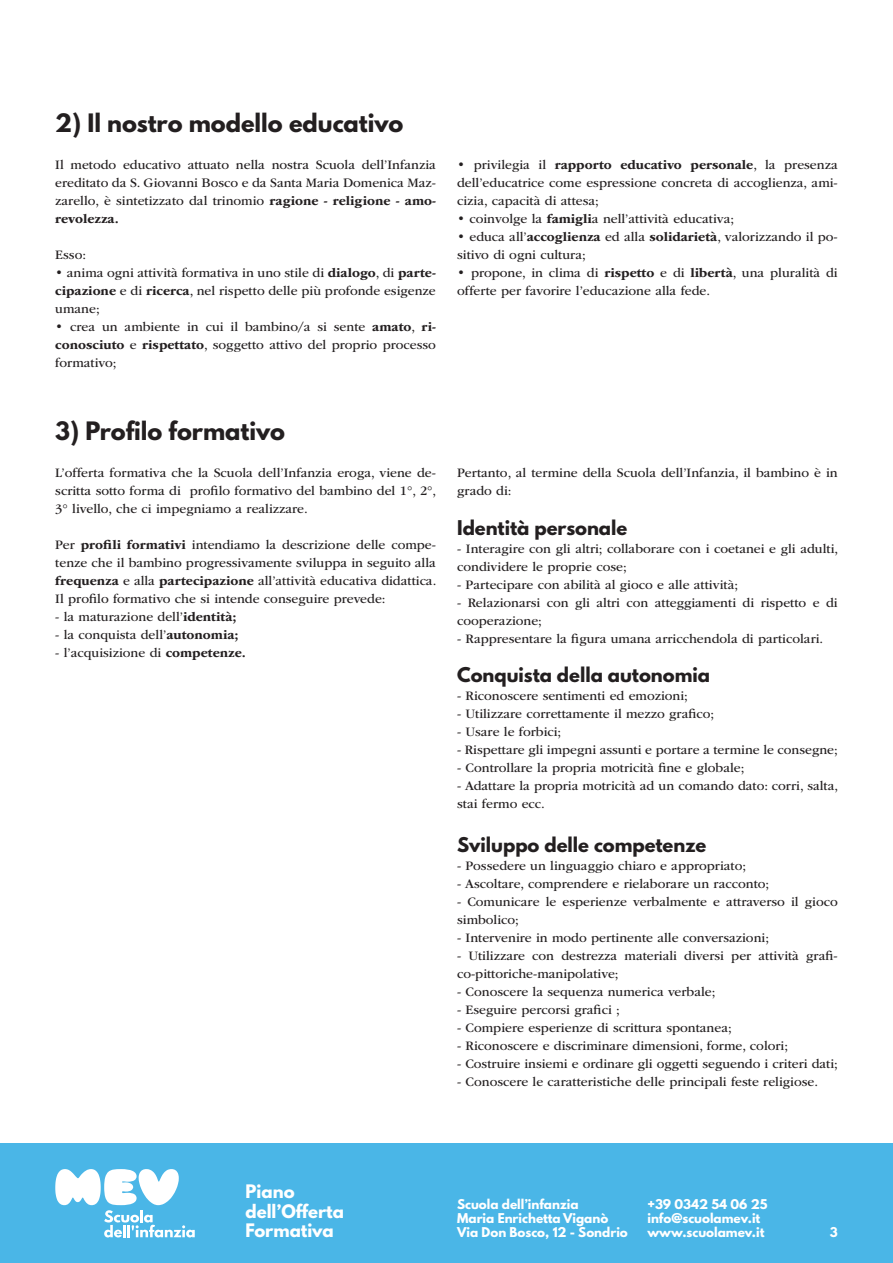
<style>
.page{position:relative;width:893px;height:1263px;background:#fff}
.page>*{position:absolute;margin:0;border:0;box-sizing:border-box;transform-origin:0 0}
.t1{font:700 22.5px "League Spartan";color:#231f20}
.t2{font:700 18px "League Spartan";color:#231f20}
.t3{font:700 16.5px/19.8px "League Spartan";color:#fff}
.t4{font:13.5px/18px "ITC Garamond Std";color:#231f20}
.t5{font:700 12px/14.4px "League Spartan";color:#fff}
.s1{font-weight:700}
</style>
<div class="page">
<div style="left:0;top:1143px;width:893px;height:120px;background:#4ab6e7"></div>
<svg style="left:55px;top:1169px;width:140px;height:68px"></svg>
<h1 class="t1" style="left:55px;top:105px;width:350px">2) Il nostro modello educativo</h1>
<p class="t4" style="left:55px;top:156px;width:382px;text-align:justify">Il metodo educativo attuato nella nostra Scuola dell’Infanzia ereditato da S. Giovanni Bosco e da Santa Maria Domenica Maz&shy;zarello, è sintetizzato dal trinomio <span class="s1">ragione - religione - amo&shy;revolezza.</span></p>
<p class="t4" style="left:55px;top:246px;width:32px">Esso:</p>
<p class="t4" style="left:55px;top:264px;width:382px;text-align:justify">• anima ogni attività formativa in uno stile di <span class="s1">dialogo</span>, di <span class="s1">parte&shy;cipazione</span> e di <span class="s1">ricerca</span>, nel rispetto delle più profonde esigenze umane;</p>
<p class="t4" style="left:55px;top:318px;width:382px;text-align:justify">• crea un ambiente in cui il bambino/a si sente <span class="s1">amato</span>, <span class="s1">ri&shy;conosciuto</span> e <span class="s1">rispettato</span>, soggetto attivo del proprio processo formativo;</p>
<h1 class="t1" style="left:55px;top:413px;width:231px">3) Profilo formativo</h1>
<p class="t4" style="left:55px;top:464px;width:382px;text-align:justify">L’offerta formativa che la Scuola dell’Infanzia eroga, viene de&shy;scritta sotto forma di profilo formativo del bambino del 1°, 2°, 3° livello, che ci impegniamo a realizzare.</p>
<p class="t4" style="left:55px;top:536px;width:383px;text-align:justify">Per <span class="s1">profili formativi</span> intendiamo la descrizione delle compe&shy;tenze che il bambino progressivamente sviluppa in seguito alla <span class="s1">frequenza</span> e alla <span class="s1">partecipazione</span> all’attività educativa didattica.<br>Il profilo formativo che si intende conseguire prevede:</p>
<p class="t4" style="left:55px;top:608px;width:183px">- la maturazione dell’<span class="s1">identità;</span></p>
<p class="t4" style="left:55px;top:626px;width:185px">- la conquista dell’<span class="s1">autonomia;</span></p>
<p class="t4" style="left:55px;top:644px;width:192px">- l’acquisizione di <span class="s1">competenze.</span></p>
<p class="t4" style="left:457px;top:156px;width:382px;text-align:justify">• privilegia il <span class="s1">rapporto educativo personale</span>, la presenza dell’educatrice come espressione concreta di accoglienza, ami&shy;cizia, capacità di attesa;</p>
<p class="t4" style="left:457px;top:210px;width:278px">• coinvolge la <span class="s1">famigli</span>a nell’attività educativa;</p>
<p class="t4" style="left:457px;top:228px;width:382px">• educa all’<span class="s1">accoglienza</span> ed alla <span class="s1">solidarietà</span>, valorizzando il po&shy;sitivo di ogni cultura;</p>
<p class="t4" style="left:457px;top:264px;width:382px">• propone, in clima di <span class="s1">rispetto</span> e di <span class="s1">libertà</span>, una pluralità di offerte per favorire l’educazione alla fede.</p>
<p class="t4" style="left:457px;top:464px;width:382px">Pertanto, al termine della Scuola dell’Infanzia, il bambino è in grado di:</p>
<h2 class="t2" style="left:457px;top:513px;width:172px">Identità personale</h2>
<p class="t4" style="left:457px;top:540px;width:383px">- Interagire con gli altri; collaborare con i coetanei e gli adulti, condividere le proprie cose;</p>
<p class="t4" style="left:457px;top:576px;width:282px">- Partecipare con abilità al gioco e alle attività;</p>
<p class="t4" style="left:457px;top:594px;width:382px">- Relazionarsi con gli altri con atteggiamenti di rispetto e di cooperazione;</p>
<p class="t4" style="left:457px;top:630px;width:368px">- Rappresentare la figura umana arricchendola di particolari.</p>
<h2 class="t2" style="left:457px;top:661px;width:255px">Conquista della autonomia</h2>
<p class="t4" style="left:457px;top:687px;width:232px">- Riconoscere sentimenti ed emozioni;</p>
<p class="t4" style="left:457px;top:705px;width:259px">- Utilizzare correttamente il mezzo grafico;</p>
<p class="t4" style="left:457px;top:723px;width:106px">- Usare le forbici;</p>
<p class="t4" style="left:457px;top:741px;width:382px">- Rispettare gli impegni assunti e portare a termine le consegne;</p>
<p class="t4" style="left:457px;top:759px;width:289px">- Controllare la propria motricità fine e globale;</p>
<p class="t4" style="left:457px;top:777px;width:383px">- Adattare la propria motricità ad un comando dato: corri, salta, stai fermo ecc.</p>
<h2 class="t2" style="left:457px;top:830px;width:251px">Sviluppo delle competenze</h2>
<p class="t4" style="left:457px;top:856px;width:290px">- Possedere un linguaggio chiaro e appropriato;</p>
<p class="t4" style="left:457px;top:874px;width:314px">- Ascoltare, comprendere e rielaborare un racconto;</p>
<p class="t4" style="left:457px;top:892px;width:382px">- Comunicare le esperienze verbalmente e attraverso il gioco simbolico;</p>
<p class="t4" style="left:457px;top:928px;width:313px">- Intervenire in modo pertinente alle conversazioni;</p>
<p class="t4" style="left:457px;top:946px;width:382px">- Utilizzare con destrezza materiali diversi per attività grafi&shy;co-pittoriche-manipolative;</p>
<p class="t4" style="left:457px;top:982px;width:260px">- Conoscere la sequenza numerica verbale;</p>
<p class="t4" style="left:457px;top:1000px;width:164px">- Eseguire percorsi grafici ;</p>
<p class="t4" style="left:457px;top:1018px;width:276px">- Compiere esperienze di scrittura spontanea;</p>
<p class="t4" style="left:457px;top:1036px;width:332px">- Riconoscere e discriminare dimensioni, forme, colori;</p>
<p class="t4" style="left:457px;top:1054px;width:382px">- Costruire insiemi e ordinare gli oggetti seguendo i criteri dati;</p>
<p class="t4" style="left:457px;top:1072px;width:362px">- Conoscere le caratteristiche delle principali feste religiose.</p>
<p class="t3" style="left:246px;top:1181px;width:100px">Piano dell’Offerta<br>Formativa</p>
<p class="t5" style="left:457px;top:1196px;width:172px">Scuola dell’infanzia<br>Maria Enrichetta Viganò<br>Via Don Bosco, 12 - Sondrio</p>
<p class="t5" style="left:647px;top:1196px;width:122px">+39 0342 54 06 25 info@scuolamev.it www.scuolamev.it</p>
<p class="t5" style="left:830px;top:1225px;width:9px">3</p>
</div>
